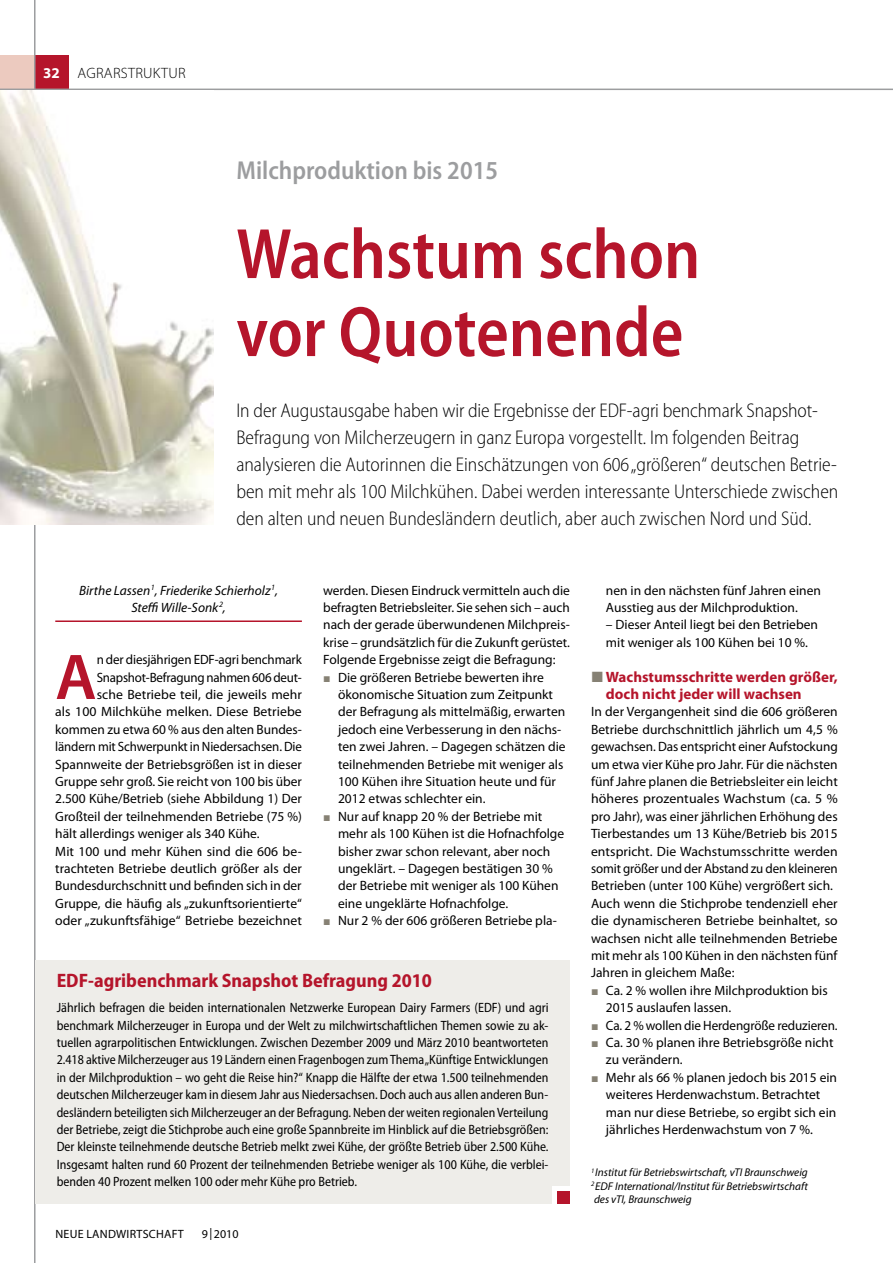
<style>
.page{position:relative;width:893px;height:1263px;background:#fff}
.page>*{position:absolute;margin:0;border:0;box-sizing:border-box;transform-origin:0 0}
.t1{font:600 semi-condensed 72px/78px "Myriad Pro";color:#b5152b;scale:.95 1}
.t2{font:600 65.1px "Myriad Pro";color:#b5152b}
.t3{font:600 semi-condensed 25.95px "Myriad Pro";color:#9c9d9f}
.t4{font:300 semi-condensed 19.95px/27px "Myriad Pro";color:#000}
.t5{font:700 semi-condensed 19.5px "Myriad Pro";color:#b5152b}
.t6{font:700 15px/17.4px "Myriad Pro";color:#b5152b}
.t7{font:300 15px "Myriad Pro";letter-spacing:.02em;color:#000}
.t8{font:13.5px/17.4px "Myriad Pro";color:#000}
.t9{font:semi-condensed 13.5px/17.4px "Myriad Pro";color:#000;text-align:justify}
.t10{font:13.5px "Myriad Pro";color:#000;scale:.96 1}
.t11{font:italic 13.5px/17.4px "Myriad Pro";color:#000;text-align:center}
.t12{font:13.5px "European Pi Std 3";color:#868174}
.t13{font:12px "Myriad Pro";letter-spacing:.02em;color:#000}
.t14{font:italic 11.25px/13.5px "Myriad Pro";color:#000;text-align:justify}
.s1{font-weight:700;color:#fff}
.s2{color:#868174}
</style>
<div class="page">
<div style="left:34px;top:55px;width:35px;height:35px;background:#b5152b"></div>
<hr style="left:34px;top:0;width:2px;height:1263px;background:#9c9d9f">
<div style="left:0;top:55px;width:34px;height:35px;background:#eccabf"></div>
<hr style="left:0;top:89px;width:893px;height:1px;background:#9c9d9f">
<hr style="left:55px;top:620px;width:247px;height:2px;background:#b5152b">
<div style="left:35px;top:960px;width:535px;height:243px;background:#eeede9"></div>
<div style="left:553px;top:1186px;width:17px;height:17px;background:#fff"></div>
<div style="left:557px;top:1191px;width:13px;height:12px;background:#b5152b"></div>
<img style="left:0;top:90px;width:213px;height:435px">
<p class="t7" style="left:43px;top:64px;width:144px"><span class="s1">32</span> AGRARSTRUKTUR</p>
<h3 class="t3" style="left:236px;top:156px;width:263px">Milchproduktion bis 2015</h3>
<h1 class="t1" style="left:236px;top:216px;width:490px">Wachstum schon vor Quotenende</h1>
<p class="t4" style="left:236px;top:397px;width:604px">In der Augustausgabe haben wir die Ergebnisse der EDF-agri benchmark Snapshot-Befragung von Milcherzeugern in ganz Europa vorgestellt. Im folgenden Beitrag analysieren die Autorinnen die Einschätzungen von 606 „größeren“ deutschen Betrie&shy;ben mit mehr als 100 Milch- kühen. Dabei werden interessante Unterschiede zwischen den alten und neuen Bundesländern deutlich, aber auch zwischen Nord und Süd.</p>
<p class="t11" style="left:79px;top:581px;width:200px">Birthe Lassen<sup>1</sup>, Friederike Schierholz<sup>1</sup>,<br>Steffi Wille-Sonk<sup>2</sup>,</p>
<h2 class="t2" style="left:55px;top:636px;width:43px">A</h2>
<p class="t10" style="left:97px;top:651px;width:215px">n der diesjährigen EDF-agri benchmark</p>
<p class="t10" style="left:97px;top:669px;width:209px">Snapshot-Befragung nahmen 606 deut-</p>
<p class="t8" style="left:97px;top:685px;width:207px">sche Betriebe teil, die jeweils mehr</p>
<p class="t8" style="left:55px;top:703px;width:248px">als 100 Milchkühe melken. Diese Betriebe</p>
<p class="t8" style="left:55px;top:720px;width:248px">kommen zu etwa 60 % aus den alten Bundes-</p>
<p class="t10" style="left:55px;top:738px;width:258px">ländern mit Schwerpunkt in Niedersachsen. Die</p>
<p class="t8" style="left:55px;top:755px;width:248px">Spannweite der Betriebsgrößen ist in dieser</p>
<p class="t8" style="left:55px;top:772px;width:248px">Gruppe sehr groß. Sie reicht von 100 bis über</p>
<p class="t8" style="left:55px;top:790px;width:248px">2.500 Kühe/Betrieb (siehe Abbildung 1) Der</p>
<p class="t8" style="left:55px;top:807px;width:248px">Großteil der teilnehmenden Betriebe (75 %)</p>
<p class="t8" style="left:55px;top:825px;width:206px">hält allerdings weniger als 340 Kühe.</p>
<p class="t8" style="left:55px;top:842px;width:248px">Mit 100 und mehr Kühen sind die 606 be-</p>
<p class="t8" style="left:55px;top:859px;width:248px">trachteten Betriebe deutlich größer als der</p>
<p class="t8" style="left:55px;top:877px;width:248px">Bundesdurchschnitt und befinden sich in der</p>
<p class="t8" style="left:55px;top:894px;width:248px">Gruppe, die häufig als „zukunftsorientierte“</p>
<p class="t8" style="left:55px;top:912px;width:248px">oder „zukunftsfähige“ Betriebe bezeichnet</p>
<p class="t8" style="left:323px;top:581px;width:248px">werden. Diesen Eindruck vermitteln auch die</p>
<p class="t8" style="left:323px;top:598px;width:248px">befragten Betriebsleiter. Sie sehen sich – auch</p>
<p class="t8" style="left:323px;top:616px;width:248px">nach der gerade überwundenen Milchpreis-</p>
<p class="t8" style="left:323px;top:633px;width:248px">krise – grundsätzlich für die Zukunft gerüstet.</p>
<p class="t8" style="left:323px;top:651px;width:234px">Folgende Ergebnisse zeigt die Befragung:</p>
<p class="t8" style="left:338px;top:668px;width:207px">Die größeren Betriebe bewerten ihre</p>
<p class="t8" style="left:338px;top:685px;width:217px">ökonomische Situation zum Zeitpunkt</p>
<p class="t8" style="left:338px;top:703px;width:229px">der Befragung als mittelmäßig, erwarten</p>
<p class="t8" style="left:338px;top:720px;width:225px">jedoch eine Verbesserung in den nächs-</p>
<p class="t8" style="left:338px;top:738px;width:229px">ten zwei Jahren. – Dagegen schätzen die</p>
<p class="t8" style="left:338px;top:755px;width:227px">teilnehmen-den Betriebe mit weniger als</p>
<p class="t8" style="left:338px;top:772px;width:219px">100 Kühen ihre Situation heute und für</p>
<p class="t8" style="left:338px;top:790px;width:149px">2012 etwas schlechter ein.</p>
<p class="t8" style="left:338px;top:807px;width:206px">Nur auf knapp 20 % der Betriebe mit</p>
<p class="t8" style="left:338px;top:825px;width:228px">mehr als 100 Kühen ist die Hofnachfolge</p>
<p class="t8" style="left:338px;top:842px;width:214px">bisher zwar schon relevant, aber noch</p>
<p class="t8" style="left:338px;top:859px;width:216px">ungeklärt. – Dagegen bestätigen 30 %</p>
<p class="t8" style="left:338px;top:877px;width:222px">der Betriebe mit weniger als 100 Kühen</p>
<p class="t8" style="left:338px;top:894px;width:172px">eine ungeklärte Hofnachfolge.</p>
<p class="t8" style="left:338px;top:912px;width:220px">Nur 2 % der 606 größeren Betriebe pla-</p>
<p class="t12" style="left:323px;top:668px;width:9px">▪</p>
<p class="t12" style="left:323px;top:807px;width:9px">▪</p>
<p class="t12" style="left:323px;top:912px;width:9px">▪</p>
<h3 class="t5" style="left:57px;top:970px;width:377px">EDF-agribenchmark Snapshot Befragung 2010</h3>
<p class="t9" style="left:57px;top:999px;width:493px">Jährlich befragen die beiden internationalen Netzwerke European Dairy Farmers (EDF) und agri benchmark Milcherzeuger in Europa und der Welt zu milchwirtschaftlichen Themen sowie zu ak&shy;tuellen agrarpolitischen Entwicklungen. Zwischen Dezember 2009 und März 2010 beantworteten 2.418 aktive Milcherzeuger aus 19 Ländern einen Fragenbogen zum Thema „Künftige Entwicklungen in der Milchproduktion – wo geht die Reise hin?“ Knapp die Hälfte der etwa 1.500 teilnehmenden deutschen Milcherzeuger kam in diesem Jahr aus Niedersachsen. Doch auch aus allen anderen Bun&shy;desländern beteiligten sich Milcherzeuger an der Befragung. Neben der weiten regionalen Verteilung der Betriebe, zeigt die Stichprobe auch eine große Spannbreite im Hinblick auf die Betriebsgrößen:<br>Der kleinste teilnehmende deutsche Betrieb melkt zwei Kühe, der größte Betrieb über 2.500 Kühe.<br>Insgesamt halten rund 60 Prozent der teilnehmenden Betriebe weniger als 100 Kühe, die verblei&shy;benden 40 Prozent melken 100 oder mehr Kühe pro Betrieb.</p>
<p class="t13" style="left:55px;top:1227px;width:130px">Neue Landwirtschaft</p>
<p class="t13" style="left:202px;top:1227px;width:38px">9|2010</p>
<p class="t8" style="left:606px;top:581px;width:216px">nen in den nächsten fünf Jahren einen<br>Ausstieg aus der Milchproduktion.</p>
<p class="t8" style="left:606px;top:616px;width:214px">– Dieser Anteil liegt bei den Betrieben mit weniger als 100 Kühen bei 10 %.</p>
<p class="t6" style="left:606px;top:667px;width:233px;text-indent:-15px"><span class="s2">◼</span> Wachstumsschritte werden größer, doch nicht jeder will wachsen</p>
<p class="t8" style="left:591px;top:703px;width:248px">I n der Vergangenheit sind die 606 größeren Betriebe durchschnittlich jährlich um 4,5 % gewachsen. Das entspricht einer Aufstockung um etwa vier Kühe pro Jahr. Für die nächsten fünf Jahre planen die Betriebsleiter ein leicht höheres prozentuales Wachstum (ca. 5 % pro Jahr), was einer jährlichen Erhöhung des Tierbestandes um 13 Kühe/Betrieb bis 2015 entspricht. Die Wachstumsschritte werden somit größer und der Abstand zu den kleineren Betrieben (unter 100 Kühe) vergrößert sich.<br>Auch wenn die Stichprobe tendenziell eher die dynamischeren Betriebe beinhaltet, so wachsen nicht alle teilnehmenden Betriebe mit mehr als 100 Kühen in den nächsten fünf Jahren in gleichem Maße:</p>
<p class="t8" style="left:606px;top:981px;width:233px">Ca. 2 % wollen ihre Milchproduktion bis 2015 auslaufen lassen.<br>Ca. 2 % wollen die Herdengröße reduzieren.<br>Ca. 30 % planen ihre Betriebsgröße nicht zu verändern.<br>Mehr als 66 % planen jedoch bis 2015 ein weiteres Herdenwachstum. Betrachtet man nur diese Betriebe, so ergibt sich ein jährliches Herdenwachstum von 7 %.</p>
<p class="t12" style="left:591px;top:981px;width:9px">▪</p>
<p class="t12" style="left:591px;top:1068px;width:9px">▪</p>
<p class="t14" style="left:591px;top:1166px;width:218px"><sup>1</sup> Institut für Betriebswirtschaft, vTI Braunschweig <sup>2</sup> EDF International/Institut für Betriebswirtschaft des vTI, Braunschweig</p>
</div>
